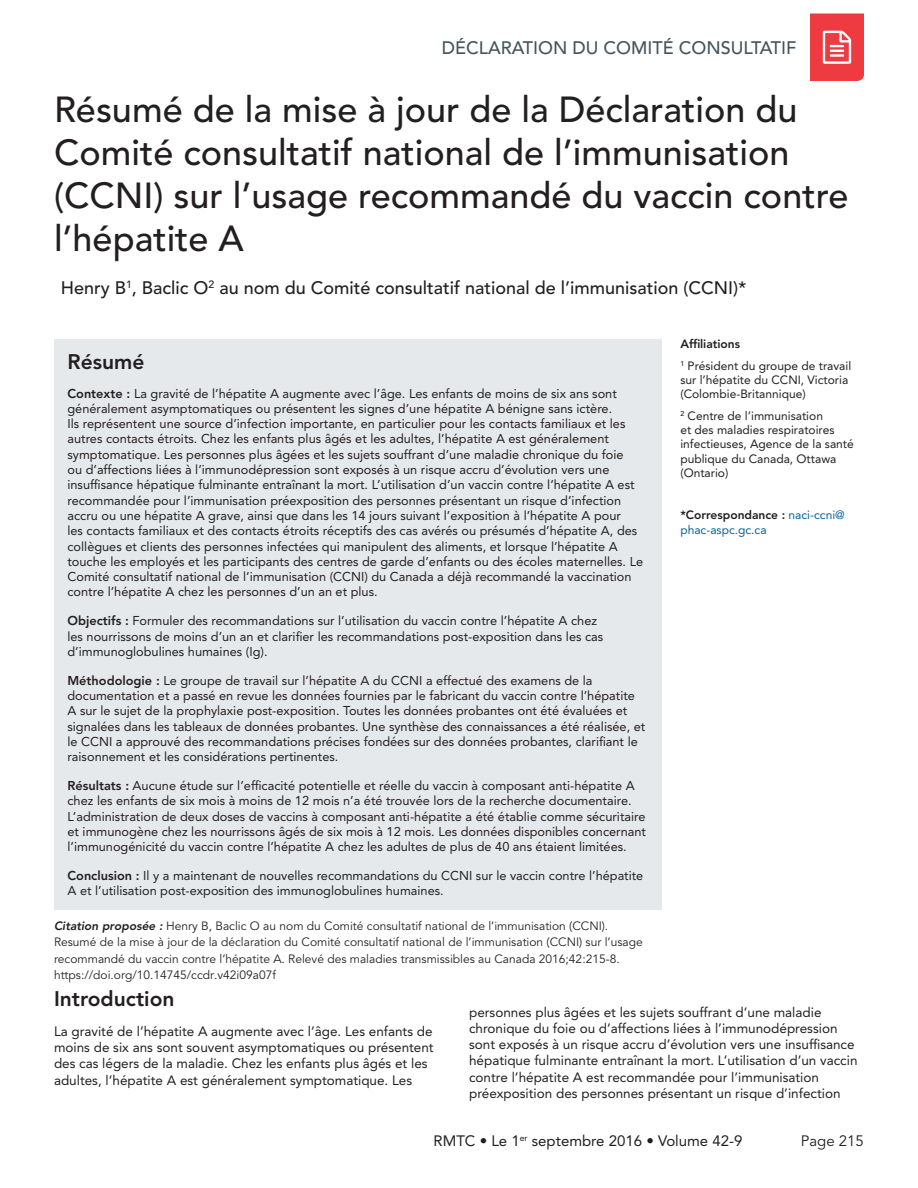
<style>
.page{position:relative;width:918px;height:1188px;background:#fff}
.page>*{position:absolute;margin:0;border:0;box-sizing:border-box;transform-origin:0 0}
.t1{font:500 36px/43.2px "Avenir LT Std";color:#231f20}
.t2{font:800 21px "Avenir LT Std";color:#231f20}
.t3{font:500 18px "Avenir LT Std";color:#231f20}
.t4{font:500 18px "Avenir LT Std";color:#45555f}
.t5{font:15px "Avenir LT Std";color:#231f20}
.t6{font:15px "Avenir LT Std";color:#231f20}
.t7{font:13.5px/16.2px "Avenir LT Std";color:#231f20}
.t8{font:12.75px/15.3px "Avenir LT Std";color:#231f20}
.t9{font:12px/16.5px "Avenir LT Std";color:#231f20}
.t10{font:12px/14.4px "Avenir LT Std";color:#231f20}
.t11{font:12px/14.4px "Avenir LT Std";color:#0065a4}
.s1{font-weight:800}
.s2{font-weight:800;font-style:italic}
.s3{font-weight:800;color:#231f20}
</style>
<div class="page">
<svg style="left:810px;top:14px;width:54px;height:67px;background:#ef4f56"></svg>
<div style="left:54px;top:339px;width:608px;height:570px;background:#e6e9eb"></div>
<h3 class="t4" style="left:442px;top:37px;width:356px">DÉCLARATION DU COMITÉ CONSULTATIF</h3>
<h1 class="t1" style="left:54px;top:89px;width:796px">Résumé de la mise à jour de la Déclaration du Comité consultatif national de l’immunisation (CCNI) sur l’usage recommandé du vaccin contre l’hépatite A</h1>
<h3 class="t3" style="left:61px;top:278px;width:687px">Henry B<sup>1</sup>, Baclic O<sup>2</sup> au nom du Comité consultatif national de l’immunisation (CCNI)*</h3>
<h2 class="t2" style="left:68px;top:349px;width:78px">Résumé</h2>
<p class="t8" style="left:68px;top:386px;width:577px"><span class="s1">Contexte :</span> La gravité de l’hépatite A augmente avec l’âge. Les enfants de moins de six ans sont généralement asymptomatiques ou présentent les signes d’une hépatite A bénigne sans ictère.<br>Ils représentent une source d’infection importante, en particulier pour les contacts familiaux et les autres contacts étroits. Chez les enfants plus âgés et les adultes, l’hépatite A est généralement symptomatique. Les personnes plus âgées et les sujets souffrant d’une maladie chronique du foie<br>ou d’affections liées à l’immunodépression sont exposés à un risque accru d’évolution vers une insuffisance hépatique fulminante entraînant la mort. L’utilisation d’un vaccin contre l’hépatite A est recommandée pour l’immunisation préexposition des personnes présentant un risque d’infection accru ou une hépatite A grave, ainsi que dans les 14 jours suivant l’exposition à l’hépatite A pour<br>les contacts familiaux et des contacts étroits réceptifs des cas avérés ou présumés d’hépatite A, des collègues et clients des personnes infectées qui manipulent des aliments, et lorsque l’hépatite A touche les employés et les participants des centres de garde d’enfants ou des écoles maternelles. Le Comité consultatif national de l’immunisation (CCNI) du Canada a déjà recommandé la vaccination contre l’hépatite A chez les personnes d’un an et plus.</p>
<p class="t8" style="left:68px;top:613px;width:537px"><span class="s1">Objectifs :</span> Formuler des recommandations sur l’utilisation du vaccin contre l’hépatite A chez les nourrissons de moins d’un an et clarifier les recommandations post-exposition dans les cas d’immunoglobulines humaines (Ig).</p>
<p class="t8" style="left:68px;top:673px;width:579px"><span class="s1">Méthodologie :</span> Le groupe de travail sur l’hépatite A du CCNI a effectué des examens de la documentation et a passé en revue les données fournies par le fabricant du vaccin contre l’hépatite A sur le sujet de la prophylaxie post-exposition. Toutes les données probantes ont été évaluées et signalées dans les tableaux de données probantes. Une synthèse des connaissances a été réalisée, et le CCNI a approuvé des recommandations précises fondées sur des données probantes, clarifiant le raisonnement et les considérations pertinentes.</p>
<p class="t8" style="left:68px;top:778px;width:580px"><span class="s1">Résultats :</span> Aucune étude sur l’efficacité potentielle et réelle du vaccin à composant anti-hépatite A chez les enfants de six mois à moins de 12 mois n’a été trouvée lors de la recherche documentaire.<br>L’administration de deux doses de vaccins à composant anti-hépatite a été établie comme sécuritaire et immunogène chez les nourrissons âgés de six mois à 12 mois. Les données disponibles concernant l’immunogénicité du vaccin contre l’hépatite A chez les adultes de plus de 40 ans étaient limitées.</p>
<p class="t8" style="left:68px;top:868px;width:577px"><span class="s1">Conclusion :</span> Il y a maintenant de nouvelles recommandations du CCNI sur le vaccin contre l’hépatite<br>A et l’utilisation post-exposition des immunoglobulines humaines.</p>
<p class="t9" style="left:54px;top:918px;width:590px"><span class="s2">Citation proposée :</span> Henry B, Baclic O au nom du Comité consultatif national de l’immunisation (CCNI).<br>Resumé de la mise à jour de la déclaration du Comité consultatif national de l’immunisation (CCNI) sur l’usage recommandé du vaccin contre l’hépatite A. Relevé des maladies transmissibles au Canada 2016;42:215-8. https://doi.org/10.14745/ccdr.v42i09a07f</p>
<p class="t10" style="left:680px;top:334px;width:172px;line-height:21.1px"><span class="s1">Affiliations<br></span><sup>1</sup> Président du groupe de travail</p>
<p class="t10" style="left:680px;top:373px;width:169px">sur l’hépatite du CCNI, Victoria (Colombie-Britannique)</p>
<p class="t10" style="left:680px;top:408px;width:175px"><sup>2</sup> Centre de l’immunisation<br>et des maladies respiratoires infectieuses, Agence de la santé publique du Canada, Ottawa (Ontario)</p>
<p class="t11" style="left:680px;top:508px;width:166px"><span class="s3">*Correspondance :</span> naci-ccni@ phac-aspc.gc.ca</p>
<h2 class="t2" style="left:54px;top:987px;width:122px">Introduction</h2>
<p class="t7" style="left:54px;top:1023px;width:381px">La gravité de l’hépatite A augmente avec l’âge. Les enfants de moins de six ans sont souvent asymptomatiques ou présentent des cas légers de la maladie. Chez les enfants plus âgés et les adultes, l’hépatite A est généralement symptomatique. Les</p>
<p class="t7" style="left:469px;top:1004px;width:390px">personnes plus âgées et les sujets souffrant d’une maladie chronique du foie ou d’affections liées à l’immunodépression sont exposés à un risque accru d’évolution vers une insuffisance hépatique fulminante entraînant la mort. L’utilisation d’un vaccin contre l’hépatite A est recommandée pour l’immunisation préexposition des personnes présentant un risque d’infection</p>
<p class="t5" style="left:434px;top:1133px;width:310px">RMTC • Le 1<sup>er</sup> septembre 2016 • Volume 42-9</p>
<p class="t6" style="left:801px;top:1133px;width:65px">Page 215</p>
</div>
